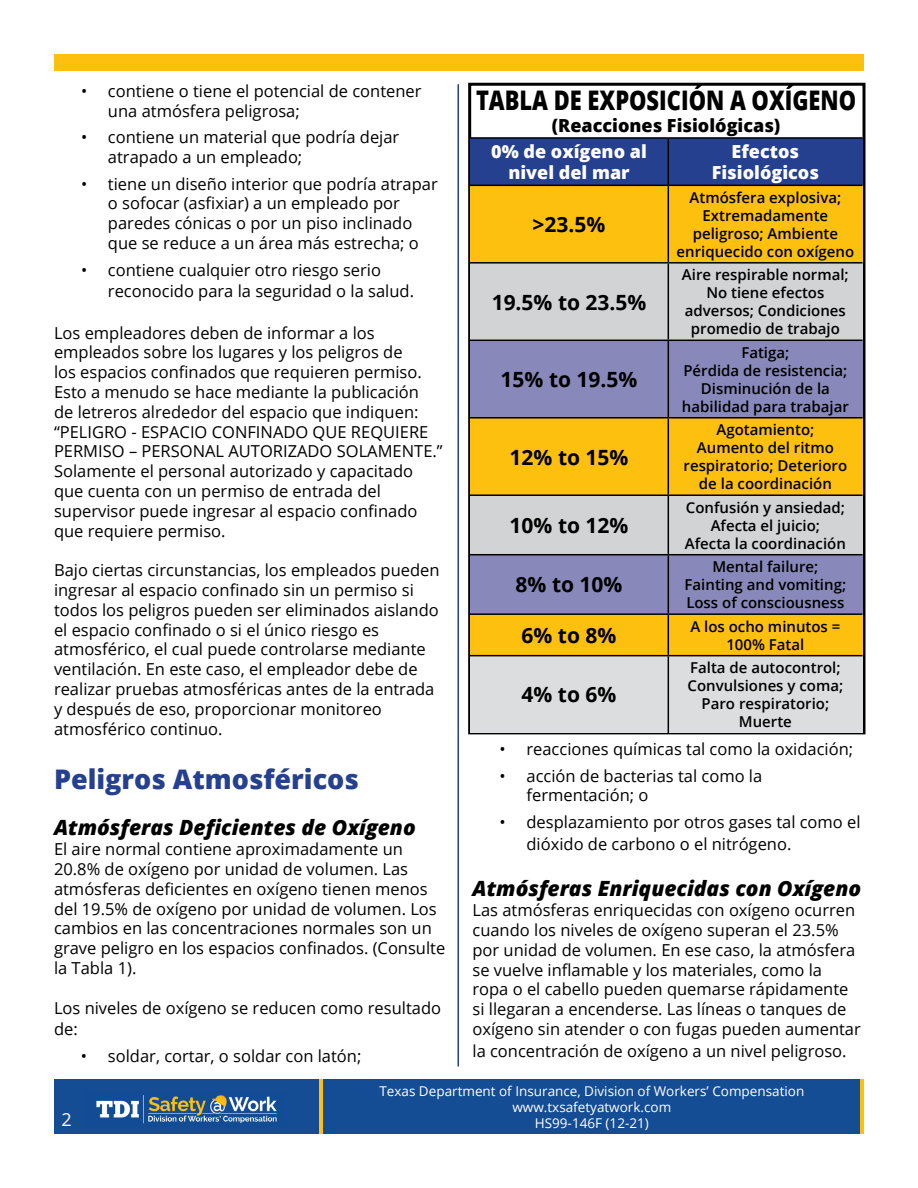
<style>
.page{position:relative;width:918px;height:1188px;background:#fff}
.page>*{position:absolute;margin:0;border:0;box-sizing:border-box;transform-origin:0 0}
.t1{font:800 27px "Open Sans";color:#000;scale:.81 1}
.t2{font:800 27px "Open Sans";color:#25408f}
.t3{font:700 21px "Open Sans";color:#000}
.t4{font:italic 800 21px "Open Sans";color:#000}
.t5{font:800 18px/21.6px "Open Sans";color:#fff;text-align:center}
.t6{font:800 18px "Open Sans";color:#000}
.t7{font:18px "Open Sans";color:#fff}
.t8{font:16.5px/19.8px "Open Sans";color:#000}
.t9{font:600 15px/18px "Open Sans";color:#000;text-align:center}
.t10{font:13.5px/16.2px "Open Sans";color:#fff;text-align:center}
</style>
<div class="page">
<div style="left:468px;top:83px;width:398px;height:651px;border:3px solid #000"></div>
<div style="left:470px;top:138px;width:198px;height:47px;background:#25408f"></div>
<div style="left:668px;top:138px;width:194px;height:47px;background:#25408f"></div>
<div style="left:470px;top:185px;width:198px;height:78px;background:#fec00f"></div>
<div style="left:668px;top:185px;width:194px;height:78px;background:#fec00f"></div>
<div style="left:470px;top:418px;width:198px;height:77px;background:#fec00f"></div>
<div style="left:668px;top:418px;width:194px;height:77px;background:#fec00f"></div>
<div style="left:470px;top:614px;width:198px;height:42px;background:#fec00f"></div>
<div style="left:668px;top:614px;width:194px;height:42px;background:#fec00f"></div>
<div style="left:470px;top:263px;width:198px;height:77px;background:#d1d3d4"></div>
<div style="left:668px;top:263px;width:194px;height:77px;background:#d1d3d4"></div>
<div style="left:470px;top:495px;width:198px;height:60px;background:#d1d3d4"></div>
<div style="left:668px;top:495px;width:194px;height:60px;background:#d1d3d4"></div>
<div style="left:470px;top:340px;width:198px;height:78px;background:#8889ba"></div>
<div style="left:668px;top:340px;width:194px;height:78px;background:#8889ba"></div>
<div style="left:470px;top:555px;width:198px;height:59px;background:#8889ba"></div>
<div style="left:668px;top:555px;width:194px;height:59px;background:#8889ba"></div>
<div style="left:470px;top:656px;width:198px;height:77px;background:#dcddde"></div>
<div style="left:668px;top:656px;width:194px;height:77px;background:#dcddde"></div>
<hr style="left:470px;top:137px;width:198px;height:2px;background:#000">
<hr style="left:668px;top:137px;width:195px;height:2px;background:#000">
<hr style="left:668px;top:139px;width:1px;height:46px;background:#000">
<hr style="left:470px;top:185px;width:198px;height:1px;background:#000">
<hr style="left:668px;top:185px;width:195px;height:1px;background:#000">
<hr style="left:668px;top:186px;width:1px;height:76px;background:#000">
<hr style="left:470px;top:262px;width:198px;height:2px;background:#000">
<hr style="left:668px;top:262px;width:195px;height:2px;background:#000">
<hr style="left:668px;top:264px;width:1px;height:76px;background:#000">
<hr style="left:470px;top:340px;width:198px;height:1px;background:#000">
<hr style="left:668px;top:340px;width:195px;height:1px;background:#000">
<hr style="left:668px;top:341px;width:1px;height:76px;background:#000">
<hr style="left:470px;top:417px;width:198px;height:2px;background:#000">
<hr style="left:668px;top:417px;width:195px;height:2px;background:#000">
<hr style="left:668px;top:419px;width:1px;height:75px;background:#000">
<hr style="left:470px;top:494px;width:198px;height:2px;background:#000">
<hr style="left:668px;top:494px;width:195px;height:2px;background:#000">
<hr style="left:668px;top:496px;width:1px;height:58px;background:#000">
<hr style="left:470px;top:554px;width:198px;height:1px;background:#000">
<hr style="left:668px;top:554px;width:195px;height:1px;background:#000">
<hr style="left:668px;top:555px;width:1px;height:58px;background:#000">
<hr style="left:470px;top:613px;width:198px;height:2px;background:#000">
<hr style="left:668px;top:613px;width:195px;height:2px;background:#000">
<hr style="left:668px;top:615px;width:1px;height:40px;background:#000">
<hr style="left:470px;top:655px;width:198px;height:1px;background:#000">
<hr style="left:668px;top:655px;width:195px;height:1px;background:#000">
<hr style="left:668px;top:656px;width:1px;height:77px;background:#000">
<div style="left:54px;top:1080px;width:810px;height:54px;background:#154d94"></div>
<img style="left:96px;top:1095px;width:181px;height:29px">
<hr style="left:458px;top:84px;width:1px;height:982px;background:#25408f">
<div style="left:54px;top:54px;width:810px;height:17px;background:#fec00f"></div>
<hr style="left:860px;top:1080px;width:4px;height:54px;background:#fec00f">
<hr style="left:319px;top:1080px;width:4px;height:54px;background:#fec00f">
<p class="t8" style="left:108px;top:81px;width:315px;text-indent:-27px">• contiene o tiene el potencial de contener una atmósfera peligrosa;</p>
<p class="t8" style="left:108px;top:127px;width:293px;text-indent:-27px">• contiene un material que podría dejar atrapado a un empleado;</p>
<p class="t8" style="left:108px;top:173px;width:331px;text-indent:-27px">• tiene un diseño interior que podría atrapar o sofocar (asfixiar) a un empleado por paredes cónicas o por un piso inclinado que se reduce a un área más estrecha; o</p>
<p class="t8" style="left:108px;top:258px;width:308px;line-height:21.6px;text-indent:-27px">• contiene cualquier otro riesgo serio reconocido para la seguridad o la salud.</p>
<p class="t8" style="left:54px;top:322px;width:390px">Los empleadores deben de informar a los empleados sobre los lugares y los peligros de<br>los espacios confinados que requieren permiso.<br>Esto a menudo se hace mediante la publicación<br>de letreros alrededor del espacio que indiquen: “PELIGRO - ESPACIO CONFINADO QUE REQUIERE PERMISO – PERSONAL AUTORIZADO SOLAMENTE.” Solamente el personal autorizado y capacitado que cuenta con un permiso de entrada del supervisor puede ingresar al espacio confinado que requiere permiso.</p>
<p class="t8" style="left:54px;top:560px;width:387px">Bajo ciertas circunstancias, los empleados pueden ingresar al espacio confinado sin un permiso si todos los peligros pueden ser eliminados aislando el espacio confinado o si el único riesgo es atmosférico, el cual puede controlarse mediante ventilación. En este caso, el empleador debe de realizar pruebas atmosféricas antes de la entrada y después de eso, proporcionar monitoreo atmosférico continuo.</p>
<h1 class="t2" style="left:54px;top:758px;width:306px">Peligros Atmosféricos</h1>
<p class="t4" style="left:54px;top:812px;width:363px">Atmósferas Deficientes de Oxígeno</p>
<p class="t8" style="left:54px;top:839px;width:393px">El aire normal contiene aproximadamente un 20.8% de oxígeno por unidad de volumen. Las atmósferas deficientes en oxígeno tienen menos del 19.5% de oxígeno por unidad de volumen. Los cambios en las concentraciones normales son un grave peligro en los espacios confinados. (Consulte la Tabla 1).</p>
<p class="t8" style="left:54px;top:996px;width:389px;line-height:21.6px">Los niveles de oxígeno se reducen como resultado de:</p>
<p class="t8" style="left:81px;top:1045px;width:282px">• soldar, cortar, o soldar con latón;</p>
<h1 class="t1" style="left:476px;top:80px;width:471px">TABLA DE EXPOSICIÓN A OXÍGENO</h1>
<p class="t6" style="left:552px;top:112px;width:230px">(Reacciones Fisiológicas)</p>
<p class="t5" style="left:491px;top:139px;width:157px">0% de oxígeno al nivel del mar</p>
<p class="t3" style="left:533px;top:210px;width:74px">&gt;23.5%</p>
<p class="t5" style="left:712px;top:139px;width:109px">Efectos<br>Fisiológicos</p>
<p class="t9" style="left:677px;top:188px;width:179px">Atmósfera explosiva;<br>Extremadamente peligroso; Ambiente enriquecido con oxígeno</p>
<p class="t9" style="left:682px;top:266px;width:168px">Aire respirable normal;<br>No tiene efectos adversos; Condiciones promedio de trabajo</p>
<p class="t9" style="left:682px;top:343px;width:168px">Fatiga;<br>Pérdida de resistencia;<br>Disminución de la habilidad para trabajar</p>
<p class="t9" style="left:684px;top:420px;width:165px">Agotamiento;<br>Aumento del ritmo respiratorio; Deterioro de la coordinación</p>
<p class="t9" style="left:685px;top:498px;width:162px">Confusión y ansiedad;<br>Afecta el juicio;<br>Afecta la coordinación</p>
<p class="t9" style="left:685px;top:557px;width:163px">Mental failure;<br>Fainting and vomiting;<br>Loss of consciousness</p>
<p class="t9" style="left:690px;top:617px;width:151px">A los ocho minutos =<br>100% Fatal</p>
<p class="t9" style="left:688px;top:658px;width:157px">Falta de autocontrol;<br>Convulsiones y coma;<br>Paro respiratorio;<br>Muerte</p>
<p class="t8" style="left:500px;top:739px;width:355px">• reacciones químicas tal como la oxidación;</p>
<p class="t8" style="left:526px;top:765px;width:237px;text-indent:-27px">• acción de bacterias tal como la fermentación; o</p>
<p class="t8" style="left:526px;top:811px;width:336px;line-height:21.6px;text-indent:-27px">• desplazamiento por otros gases tal como el dióxido de carbono o el nitrógeno.</p>
<p class="t4" style="left:472px;top:873px;width:390px">Atmósferas Enriquecidas con Oxígeno</p>
<p class="t8" style="left:472px;top:900px;width:390px">Las atmósferas enriquecidas con oxígeno ocurren cuando los niveles de oxígeno superan el 23.5% por unidad de volumen. En ese caso, la atmósfera se vuelve inflamable y los materiales, como la ropa o el cabello pueden quemarse rápidamente si llegaran a encenderse. Las líneas o tanques de oxígeno sin atender o con fugas pueden aumentar</p>
<p class="t8" style="left:472px;top:1040px;width:376px">la concentración de oxígeno a un nivel peligroso.</p>
<p class="t10" style="left:379px;top:1082px;width:426px">Texas Department of Insurance, Division of Workers’ Compensation www.txsafetyatwork.com</p>
<p class="t3" style="left:492px;top:287px;width:156px">19.5% to 23.5%</p>
<p class="t3" style="left:501px;top:365px;width:138px">15% to 19.5%</p>
<p class="t3" style="left:510px;top:442px;width:120px">12% to 15%</p>
<p class="t3" style="left:510px;top:511px;width:120px">10% to 12%</p>
<p class="t3" style="left:516px;top:570px;width:108px">8% to 10%</p>
<p class="t3" style="left:522px;top:620px;width:96px">6% to 8%</p>
<p class="t3" style="left:522px;top:680px;width:96px">4% to 6%</p>
<p class="t7" style="left:62px;top:1107px;width:12px">2</p>
<p class="t10" style="left:535px;top:1115px;width:116px">HS99-146F (12-21)</p>
</div>
